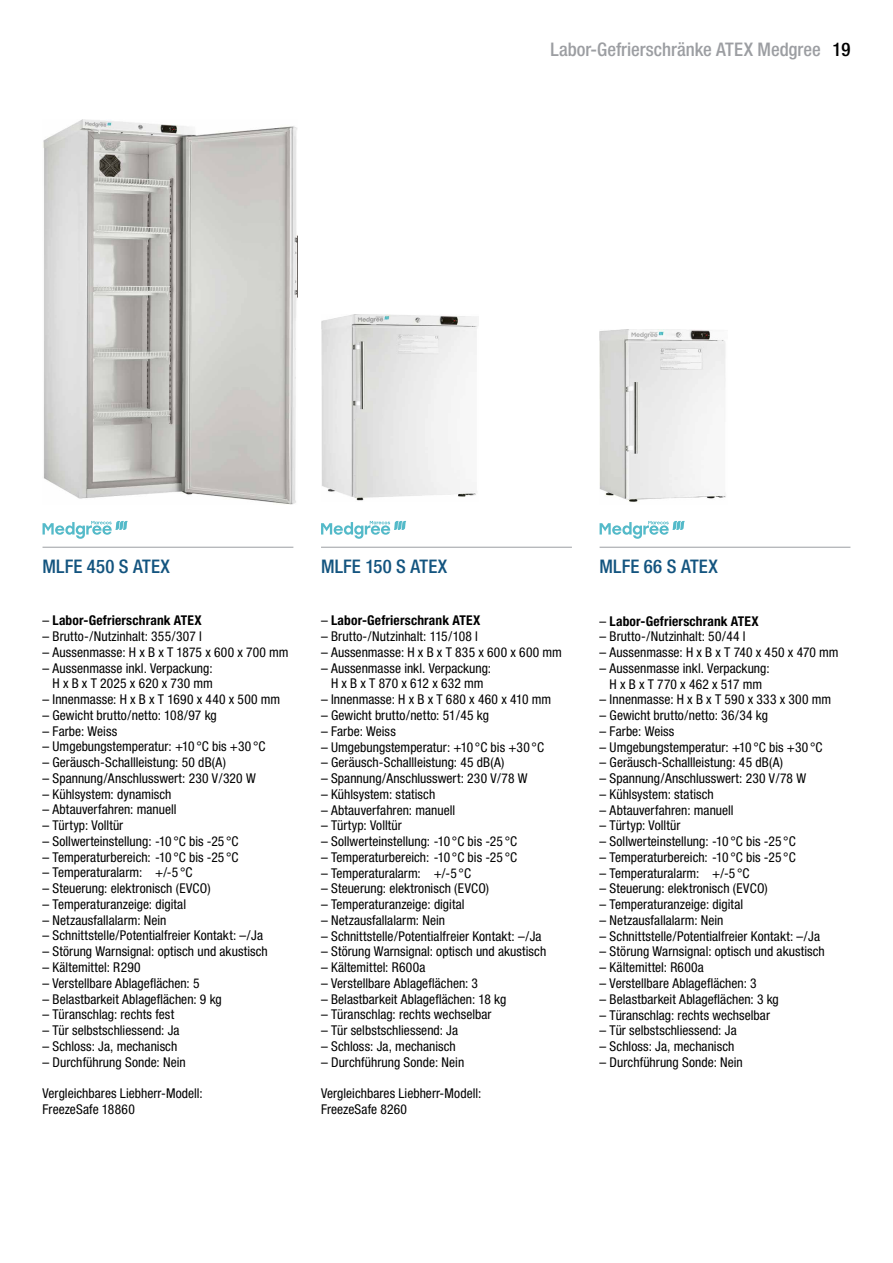
<style>
.page{position:relative;width:893px;height:1263px;background:#fff}
.page>*{position:absolute;margin:0;border:0;box-sizing:border-box;transform-origin:0 0}
.t1{font:500 condensed 18.75px "Helvetica Neue LT Std";letter-spacing:.01em;color:#13547f}
.t2{font:500 condensed 18.75px "Helvetica Neue LT Std";color:#9c9ea2}
.t3{font:500 condensed 18.75px "Helvetica Neue LT Std";color:#000}
.t4{font:condensed 13.5px/15.8px "Helvetica Neue LT Std";letter-spacing:.005em;color:#000}
.t5{font:700 condensed 13.5px "Helvetica Neue LT Std";letter-spacing:.01em;color:#000}
.s1{font-weight:400}
</style>
<div class="page">
<img style="left:43px;top:119px;width:255px;height:386px">
<img style="left:321px;top:315px;width:157px;height:186px">
<img style="left:600px;top:330px;width:126px;height:172px">
<svg style="left:43px;top:521px;width:85px;height:18px"></svg>
<svg style="left:321px;top:521px;width:85px;height:18px"></svg>
<svg style="left:600px;top:521px;width:85px;height:18px"></svg>
<hr style="left:43px;top:547px;width:250px;height:1px;background:#9c9ea2">
<hr style="left:321px;top:547px;width:251px;height:1px;background:#9c9ea2">
<hr style="left:600px;top:547px;width:250px;height:1px;background:#9c9ea2">
<h1 class="t2" style="left:550px;top:38px;width:272px">Labor-Gefrierschränke ATEX Medgree</h1>
<h1 class="t3" style="left:832px;top:38px;width:19px">19</h1>
<h1 class="t1" style="left:43px;top:555px;width:129px">MLFE 450 S ATEX</h1>
<h1 class="t1" style="left:321px;top:555px;width:128px">MLFE 150 S ATEX</h1>
<h1 class="t1" style="left:600px;top:555px;width:120px">MLFE 66 S ATEX</h1>
<p class="t5" style="left:43px;top:612px;width:161px"><span class="s1">–</span> Labor-Gefrierschrank ATEX</p>
<p class="t4" style="left:43px;top:628px;width:161px">– Brutto-/Nutzinhalt: 355/307 l</p>
<p class="t4" style="left:43px;top:644px;width:248px">– Aussenmasse: H x B x T 1875 x 600 x 700 mm</p>
<p class="t4" style="left:43px;top:660px;width:172px;text-align:right">– Aussenmasse inkl. Verpackung:<br>H x B x T 2025 x 620 x 730 mm</p>
<p class="t4" style="left:43px;top:691px;width:239px">– Innenmasse: H x B x T 1690 x 440 x 500 mm</p>
<p class="t4" style="left:43px;top:707px;width:176px">– Gewicht brutto/netto: 108/97 kg</p>
<p class="t4" style="left:43px;top:723px;width:76px">– Farbe: Weiss</p>
<p class="t4" style="left:43px;top:739px;width:225px">– Umgebungstemperatur: +10 °C bis +30 °C</p>
<p class="t4" style="left:43px;top:754px;width:185px">– Geräusch-Schallleistung: 50 dB(A)</p>
<p class="t4" style="left:43px;top:770px;width:215px">– Spannung/Anschlusswert: 230 V/320 W</p>
<p class="t4" style="left:43px;top:786px;width:130px">– Kühlsystem: dynamisch</p>
<p class="t4" style="left:43px;top:802px;width:136px">– Abtauverfahren: manuell</p>
<p class="t4" style="left:43px;top:817px;width:82px">– Türtyp: Volltür</p>
<p class="t4" style="left:43px;top:833px;width:198px">– Sollwerteinstellung: -10 °C bis -25 °C</p>
<p class="t4" style="left:43px;top:849px;width:198px">– Temperaturbereich: -10 °C bis -25 °C</p>
<p class="t4" style="left:43px;top:865px;width:151px">– Temperaturalarm: +/-5 °C</p>
<p class="t4" style="left:43px;top:880px;width:170px">– Steuerung: elektronisch (EVCO)</p>
<p class="t4" style="left:43px;top:896px;width:145px">– Temperaturanzeige: digital</p>
<p class="t4" style="left:43px;top:912px;width:125px">– Netzausfallalarm: Nein</p>
<p class="t4" style="left:43px;top:928px;width:222px">– Schnittstelle/Potentialfreier Kontakt: –/Ja</p>
<p class="t4" style="left:43px;top:943px;width:227px">– Störung Warnsignal: optisch und akustisch</p>
<p class="t4" style="left:43px;top:959px;width:100px">– Kältemittel: R290</p>
<p class="t4" style="left:43px;top:975px;width:159px">– Verstellbare Ablageflächen: 5</p>
<p class="t4" style="left:43px;top:991px;width:181px">– Belastbarkeit Ablageflächen: 9 kg</p>
<p class="t4" style="left:43px;top:1006px;width:133px">– Türanschlag: rechts fest</p>
<p class="t4" style="left:43px;top:1022px;width:139px">– Tür selbstschliessend: Ja</p>
<p class="t4" style="left:43px;top:1038px;width:136px">– Schloss: Ja, mechanisch</p>
<p class="t4" style="left:43px;top:1054px;width:145px">– Durchführung Sonde: Nein</p>
<p class="t4" style="left:43px;top:1085px;width:162px">Vergleichbares Liebherr-Modell:<br>FreezeSafe 18860</p>
<p class="t5" style="left:321px;top:612px;width:161px"><span class="s1">–</span> Labor-Gefrierschrank ATEX</p>
<p class="t4" style="left:321px;top:628px;width:158px">– Brutto-/Nutzinhalt: 115/108 l</p>
<p class="t4" style="left:321px;top:644px;width:242px">– Aussenmasse: H x B x T 835 x 600 x 600 mm</p>
<p class="t4" style="left:321px;top:660px;width:172px;text-align:center">– Aussenmasse inkl. Verpackung:<br>H x B x T 870 x 612 x 632 mm</p>
<p class="t4" style="left:321px;top:691px;width:232px">– Innenmasse: H x B x T 680 x 460 x 410 mm</p>
<p class="t4" style="left:321px;top:707px;width:170px">– Gewicht brutto/netto: 51/45 kg</p>
<p class="t4" style="left:321px;top:723px;width:76px">– Farbe: Weiss</p>
<p class="t4" style="left:321px;top:739px;width:225px">– Umgebungstemperatur: +10 °C bis +30 °C</p>
<p class="t4" style="left:321px;top:754px;width:185px">– Geräusch-Schallleistung: 45 dB(A)</p>
<p class="t4" style="left:321px;top:770px;width:208px">– Spannung/Anschlusswert: 230 V/78 W</p>
<p class="t4" style="left:321px;top:786px;width:116px">– Kühlsystem: statisch</p>
<p class="t4" style="left:321px;top:802px;width:136px">– Abtauverfahren: manuell</p>
<p class="t4" style="left:321px;top:817px;width:82px">– Türtyp: Volltür</p>
<p class="t4" style="left:321px;top:833px;width:198px">– Sollwerteinstellung: -10 °C bis -25 °C</p>
<p class="t4" style="left:321px;top:849px;width:198px">– Temperaturbereich: -10 °C bis -25 °C</p>
<p class="t4" style="left:321px;top:865px;width:151px">– Temperaturalarm: +/-5 °C</p>
<p class="t4" style="left:321px;top:880px;width:170px">– Steuerung: elektronisch (EVCO)</p>
<p class="t4" style="left:321px;top:896px;width:145px">– Temperaturanzeige: digital</p>
<p class="t4" style="left:321px;top:912px;width:125px">– Netzausfallalarm: Nein</p>
<p class="t4" style="left:321px;top:928px;width:222px">– Schnittstelle/Potentialfreier Kontakt: –/Ja</p>
<p class="t4" style="left:321px;top:944px;width:227px">– Störung Warnsignal: optisch und akustisch</p>
<p class="t4" style="left:321px;top:959px;width:106px">– Kältemittel: R600a</p>
<p class="t4" style="left:321px;top:975px;width:159px">– Verstellbare Ablageflächen: 3</p>
<p class="t4" style="left:321px;top:991px;width:187px">– Belastbarkeit Ablageflächen: 18 kg</p>
<p class="t4" style="left:321px;top:1007px;width:172px">– Türanschlag: rechts wechselbar</p>
<p class="t4" style="left:321px;top:1022px;width:139px">– Tür selbstschliessend: Ja</p>
<p class="t4" style="left:321px;top:1038px;width:136px">– Schloss: Ja, mechanisch</p>
<p class="t4" style="left:321px;top:1054px;width:145px">– Durchführung Sonde: Nein</p>
<p class="t4" style="left:321px;top:1085px;width:162px">Vergleichbares Liebherr-Modell:<br>FreezeSafe 8260</p>
<p class="t5" style="left:600px;top:613px;width:161px"><span class="s1">–</span> Labor-Gefrierschrank ATEX</p>
<p class="t4" style="left:600px;top:629px;width:148px">– Brutto-/Nutzinhalt: 50/44 l</p>
<p class="t4" style="left:600px;top:644px;width:241px">– Aussenmasse: H x B x T 740 x 450 x 470 mm</p>
<p class="t4" style="left:600px;top:660px;width:172px;text-align:center">– Aussenmasse inkl. Verpackung:<br>H x B x T 770 x 462 x 517 mm</p>
<p class="t4" style="left:600px;top:692px;width:233px">– Innenmasse: H x B x T 590 x 333 x 300 mm</p>
<p class="t4" style="left:600px;top:707px;width:170px">– Gewicht brutto/netto: 36/34 kg</p>
<p class="t4" style="left:600px;top:723px;width:76px">– Farbe: Weiss</p>
<p class="t4" style="left:600px;top:739px;width:225px">– Umgebungstemperatur: +10 °C bis +30 °C</p>
<p class="t4" style="left:600px;top:755px;width:185px">– Geräusch-Schallleistung: 45 dB(A)</p>
<p class="t4" style="left:600px;top:770px;width:208px">– Spannung/Anschlusswert: 230 V/78 W</p>
<p class="t4" style="left:600px;top:786px;width:116px">– Kühlsystem: statisch</p>
<p class="t4" style="left:600px;top:802px;width:136px">– Abtauverfahren: manuell</p>
<p class="t4" style="left:600px;top:818px;width:82px">– Türtyp: Volltür</p>
<p class="t4" style="left:600px;top:833px;width:198px">– Sollwerteinstellung: -10 °C bis -25 °C</p>
<p class="t4" style="left:600px;top:849px;width:198px">– Temperaturbereich: -10 °C bis -25 °C</p>
<p class="t4" style="left:600px;top:865px;width:151px">– Temperaturalarm: +/-5 °C</p>
<p class="t4" style="left:600px;top:881px;width:170px">– Steuerung: elektronisch (EVCO)</p>
<p class="t4" style="left:600px;top:896px;width:145px">– Temperaturanzeige: digital</p>
<p class="t4" style="left:600px;top:912px;width:125px">– Netzausfallalarm: Nein</p>
<p class="t4" style="left:600px;top:928px;width:222px">– Schnittstelle/Potentialfreier Kontakt: –/Ja</p>
<p class="t4" style="left:600px;top:944px;width:227px">– Störung Warnsignal: optisch und akustisch</p>
<p class="t4" style="left:600px;top:959px;width:106px">– Kältemittel: R600a</p>
<p class="t4" style="left:600px;top:975px;width:159px">– Verstellbare Ablageflächen: 3</p>
<p class="t4" style="left:600px;top:991px;width:181px">– Belastbarkeit Ablageflächen: 3 kg</p>
<p class="t4" style="left:600px;top:1007px;width:172px">– Türanschlag: rechts wechselbar</p>
<p class="t4" style="left:600px;top:1022px;width:139px">– Tür selbstschliessend: Ja</p>
<p class="t4" style="left:600px;top:1038px;width:136px">– Schloss: Ja, mechanisch</p>
<p class="t4" style="left:600px;top:1054px;width:145px">– Durchführung Sonde: Nein</p>
</div>
